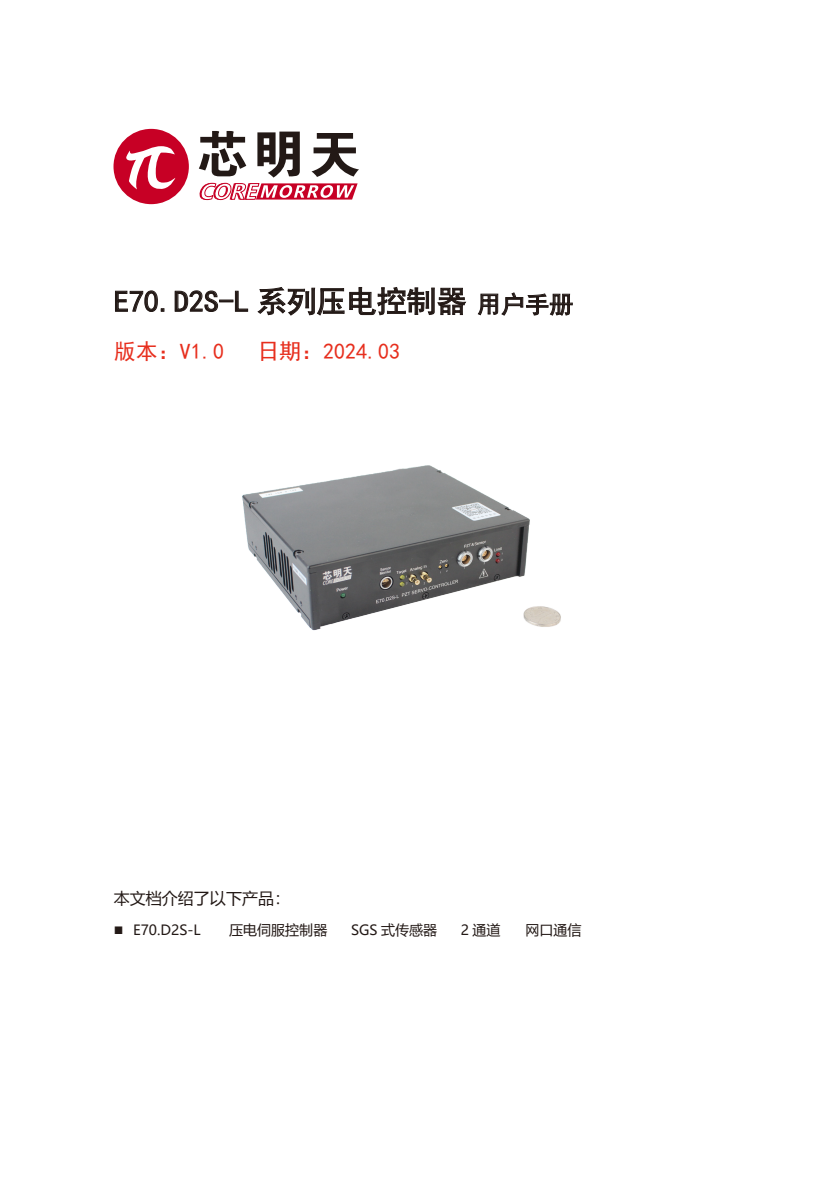
<style>
.page{position:relative;width:840px;height:1191px;background:#fff}
.page>*{position:absolute;margin:0;border:0;box-sizing:border-box;transform-origin:0 0}
.t1{font:30px "Sim Hei";color:#231916}
.t2{font:24px "Sim Hei";color:#231916}
.t3{font:22px "Sim Hei";color:#e72e1d}
.t4{font:16px "Microsoft Ya Hei";color:#231916}
.t5{font:14px "Microsoft Ya Hei";color:#231916}
.s1{font-size:16px}
</style>
<div class="page">
<svg style="left:115px;top:290px;width:49px;height:22px"></svg>
<svg style="left:175px;top:290px;width:73px;height:22px"></svg>
<svg style="left:257px;top:287px;width:209px;height:29px"></svg>
<svg style="left:477px;top:292px;width:95px;height:24px"></svg>
<div style="left:113px;top:129px;width:76px;height:75px;background:#c70025;border-radius:50%"></div>
<svg style="left:126px;top:146px;width:49px;height:44px"></svg>
<svg style="left:199px;top:131px;width:160px;height:69px"></svg>
<img style="left:242px;top:465px;width:319px;height:166px">
<p class="t1" style="left:114px;top:286px;width:354px">E70.D2S-L 系列压电控制器</p>
<p class="t2" style="left:477px;top:292px;width:97px">用户手册</p>
<p class="t3" style="left:114px;top:340px;width:111px">版本：V1.0</p>
<p class="t3" style="left:257px;top:340px;width:144px">日期：2024.03</p>
<p class="t4" style="left:114px;top:887px;width:177px">本文档介绍了以下产品：</p>
<p class="t5" style="left:114px;top:921px;width:88px"><span class="s1">■</span> E70.D2S-L</p>
<p class="t5" style="left:229px;top:921px;width:99px">压电伺服控制器</p>
<p class="t5" style="left:351px;top:921px;width:88px">SGS 式传感器</p>
<p class="t5" style="left:460px;top:921px;width:41px">2 通道</p>
<p class="t5" style="left:525px;top:921px;width:57px">网口通信</p>
</div>
